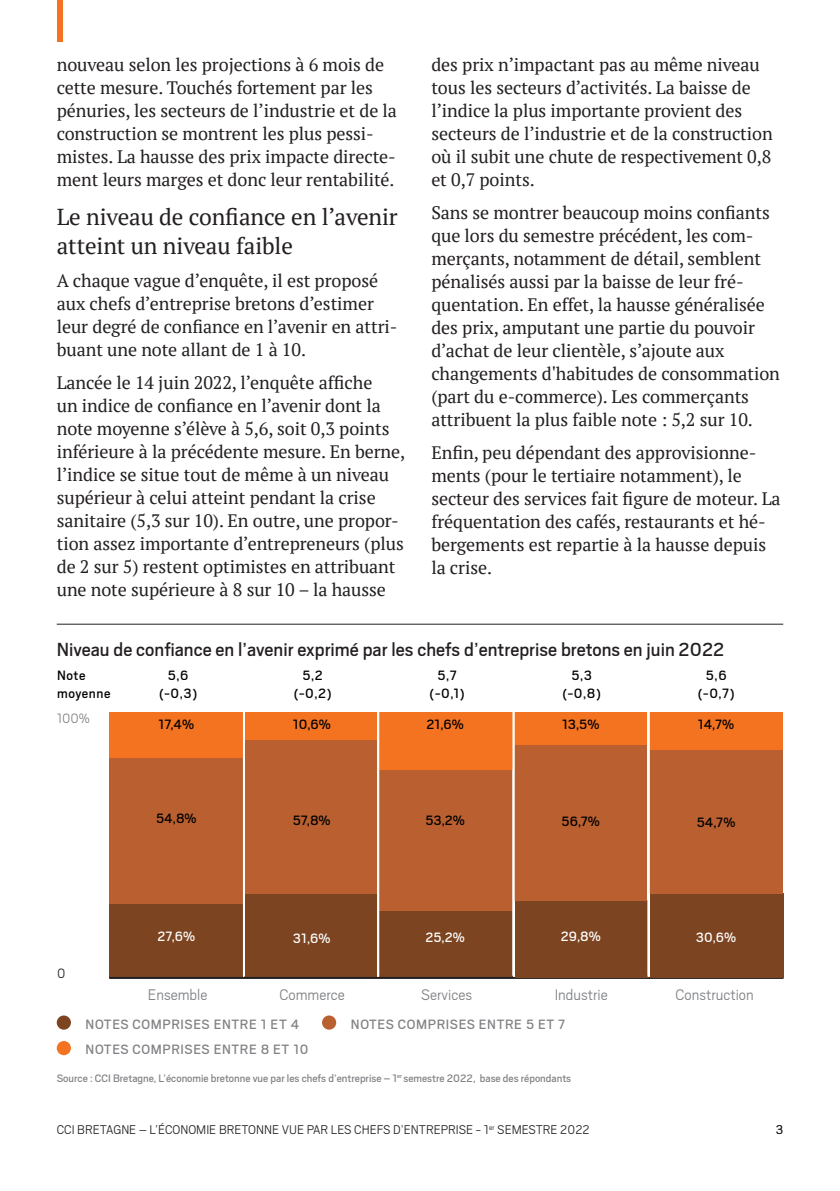
<style>
.page{position:relative;width:840px;height:1191px;background:#fff}
.page>*{position:absolute;margin:0;border:0;box-sizing:border-box;transform-origin:0 0}
.chapeau{font:23px/29px "PT Serif";letter-spacing:-.005em;color:#231f20}
.titre_graphique{font:21px "Scout";color:#231f20}
.Texte_courant{font:18px/23px "PT Serif";letter-spacing:-.005em;color:#231f20}
.t1{font:300 17px "Scout";color:#808285}
.info_complé_graphiqu{font:15px "Scout";color:#000}
.t2{font:15px "Scout";letter-spacing:.04em;color:#808285}
.t3{font:15px "Scout";color:#fff}
.info_complé_graphiqu-2{font:15px/18px "Scout";letter-spacing:.04em;color:#000}
.t4{font:300 15px "Scout";color:#808285}
.t5{font:300 15px "Scout";color:#231f20}
.t6{font:300 14px "Scout";color:#231f20}
.t7{font:12px "Scout";color:#808285}
</style>
<div class="page">
<div style="left:57px;top:0;width:5px;height:41px;background:#f47321"></div>
<div style="left:57px;top:1041px;width:14px;height:14px;background:#f47321;border-radius:50%"></div>
<div style="left:57px;top:1015px;width:14px;height:14px;background:#7c4420;border-radius:50%"></div>
<div style="left:322px;top:1015px;width:14px;height:14px;background:#b95f30;border-radius:50%"></div>
<div style="left:109px;top:712px;width:134px;height:53px;background:#f47321"></div>
<div style="left:109px;top:758px;width:134px;height:158px;background:#b95f30"></div>
<div style="left:109px;top:904px;width:134px;height:73px;background:#7c4420"></div>
<div style="left:244px;top:739px;width:133px;height:154px;background:#b95f30"></div>
<div style="left:244px;top:893px;width:133px;height:84px;background:#7c4420"></div>
<div style="left:378px;top:911px;width:134px;height:66px;background:#7c4420"></div>
<div style="left:378px;top:767px;width:134px;height:144px;background:#b95f30"></div>
<hr style="left:109px;top:977px;width:674px;height:2px;background:#231f20">
<div style="left:514px;top:900px;width:134px;height:77px;background:#7c4420"></div>
<div style="left:513px;top:745px;width:134px;height:155px;background:#b95f30"></div>
<div style="left:513px;top:712px;width:134px;height:33px;background:#f47321"></div>
<div style="left:649px;top:893px;width:133px;height:84px;background:#7c4420"></div>
<div style="left:648px;top:749px;width:134px;height:144px;background:#b95f30"></div>
<div style="left:648px;top:712px;width:134px;height:37px;background:#f47321"></div>
<hr style="left:647px;top:708px;width:2px;height:269px;background:#fff">
<div style="left:244px;top:712px;width:133px;height:27px;background:#f47321"></div>
<div style="left:378px;top:712px;width:134px;height:58px;background:#f47321"></div>
<hr style="left:377px;top:711px;width:2px;height:266px;background:#fff">
<hr style="left:243px;top:708px;width:2px;height:268px;background:#fff">
<hr style="left:512px;top:708px;width:2px;height:267px;background:#fff">
<hr style="left:57px;top:623px;width:725px;height:1px;background:#231f20">
<p class="Texte_courant" style="left:57px;top:52px;width:341px">nouveau selon les projections à 6 mois de cette mesure. Touchés fortement par les pénuries, les secteurs de l’industrie et de la construction se montrent les plus pessi&shy;mistes. La hausse des prix impacte directe&shy;ment leurs marges et donc leur rentabilité.</p>
<p class="chapeau" style="left:57px;top:202px;width:342px">Le niveau de confiance en l’avenir atteint un niveau faible</p>
<p class="Texte_courant" style="left:57px;top:268px;width:342px">A chaque vague d’enquête, il est proposé aux chefs d’entreprise bretons d’estimer leur degré de confiance en l’avenir en attri&shy;buant une note allant de 1 à 10.</p>
<p class="Texte_courant" style="left:57px;top:370px;width:350px">Lancée le 14 juin 2022, l’enquête affiche<br>un indice de confiance en l’avenir dont la note moyenne s’élève à 5,6, soit 0,3 points inférieure à la précédente mesure. En berne, l’indice se situe tout de même à un niveau supérieur à celui atteint pendant la crise sanitaire (5,3 sur 10). En outre, une propor&shy;tion assez importante d’entrepreneurs (plus de 2 sur 5) restent optimistes en attribuant une note supérieure à 8 sur 10 – la hausse</p>
<p class="Texte_courant" style="left:431px;top:52px;width:343px">des prix n’impactant pas au même niveau tous les secteurs d’activités. La baisse de l’indice la plus importante provient des secteurs de l’industrie et de la construction où il subit une chute de respectivement 0,8 et 0,7 points.</p>
<p class="Texte_courant" style="left:431px;top:200px;width:350px">Sans se montrer beaucoup moins confiants que lors du semestre précédent, les com&shy;merçants, notamment de détail, semblent pénalisés aussi par la baisse de leur fré&shy;quentation. En effet, la hausse généralisée des prix, amputant une partie du pouvoir d’achat de leur clientèle, s’ajoute aux changements d'habitudes de consommation (part du e-commerce). Les commerçants attribuent la plus faible note : 5,2 sur 10.</p>
<p class="Texte_courant" style="left:431px;top:440px;width:350px">Enfin, peu dépendant des approvisionne&shy;ments (pour le tertiaire notamment), le secteur des services fait figure de moteur. La fréquentation des cafés, restaurants et hé&shy;bergements est repartie à la hausse depuis la crise.</p>
<p class="titre_graphique" style="left:57px;top:635px;width:669px">Niveau de confiance en l’avenir exprimé par les chefs d’entreprise bretons en juin 2022</p>
<p class="info_complé_graphiqu-2" style="left:57px;top:666px;width:55px">Note moyenne</p>
<p class="info_complé_graphiqu" style="left:168px;top:666px;width:22px">5,6</p>
<p class="info_complé_graphiqu" style="left:159px;top:684px;width:40px">(-0,3)</p>
<p class="info_complé_graphiqu" style="left:302px;top:666px;width:22px">5,2</p>
<p class="info_complé_graphiqu" style="left:293px;top:684px;width:39px">(-0,2)</p>
<p class="info_complé_graphiqu" style="left:437px;top:666px;width:21px">5,7</p>
<p class="info_complé_graphiqu" style="left:429px;top:684px;width:37px">(-0,1)</p>
<p class="info_complé_graphiqu" style="left:571px;top:666px;width:22px">5,3</p>
<p class="info_complé_graphiqu" style="left:562px;top:684px;width:40px">(-0,8)</p>
<p class="info_complé_graphiqu" style="left:705px;top:666px;width:22px">5,6</p>
<p class="info_complé_graphiqu" style="left:697px;top:684px;width:38px">(-0,7)</p>
<p class="t4" style="left:57px;top:709px;width:35px">100%</p>
<p class="t5" style="left:57px;top:963px;width:10px">0</p>
<p class="info_complé_graphiqu" style="left:158px;top:714px;width:37px">17,4%</p>
<p class="info_complé_graphiqu" style="left:292px;top:715px;width:40px">10,6%</p>
<p class="info_complé_graphiqu" style="left:426px;top:714px;width:39px">21,6%</p>
<p class="info_complé_graphiqu" style="left:561px;top:715px;width:39px">13,5%</p>
<p class="info_complé_graphiqu" style="left:697px;top:715px;width:38px">14,7%</p>
<p class="info_complé_graphiqu" style="left:156px;top:809px;width:42px">54,8%</p>
<p class="info_complé_graphiqu" style="left:293px;top:810px;width:39px">57,8%</p>
<p class="info_complé_graphiqu" style="left:425px;top:810px;width:41px">53,2%</p>
<p class="info_complé_graphiqu" style="left:561px;top:811px;width:40px">56,7%</p>
<p class="info_complé_graphiqu" style="left:696px;top:813px;width:40px">54,7%</p>
<p class="t3" style="left:157px;top:926px;width:39px">27,6%</p>
<p class="t3" style="left:293px;top:928px;width:39px">31,6%</p>
<p class="t3" style="left:425px;top:927px;width:41px">25,2%</p>
<p class="t3" style="left:560px;top:926px;width:42px">29,8%</p>
<p class="t3" style="left:695px;top:928px;width:42px">30,6%</p>
<p class="t1" style="left:148px;top:983px;width:61px">Ensemble</p>
<p class="t1" style="left:279px;top:983px;width:67px">Commerce</p>
<p class="t1" style="left:421px;top:983px;width:52px">Services</p>
<p class="t1" style="left:554px;top:983px;width:54px">Industrie</p>
<p class="t1" style="left:675px;top:983px;width:80px">Construction</p>
<p class="t2" style="left:86px;top:1014px;width:215px">NOTES COMPRISES ENTRE 1 ET 4</p>
<p class="t2" style="left:351px;top:1014px;width:216px">NOTES COMPRISES ENTRE 5 ET 7</p>
<p class="t2" style="left:86px;top:1039px;width:224px">NOTES COMPRISES ENTRE 8 ET 10</p>
<p class="t7" style="left:57px;top:1070px;width:515px">Source : CCI Bretagne, L’économie bretonne vue par les chefs d’entreprise – 1<sup>er</sup> semestre 2022, base des répondants</p>
<p class="t6" style="left:57px;top:1120px;width:534px">CCI BRETAGNE – L’ÉCONOMIE BRETONNE VUE PAR LES CHEFS D’ENTREPRISE - 1<sup>er</sup> SEMESTRE 2022</p>
<p class="t6" style="left:775px;top:1120px;width:9px">3</p>
</div>
